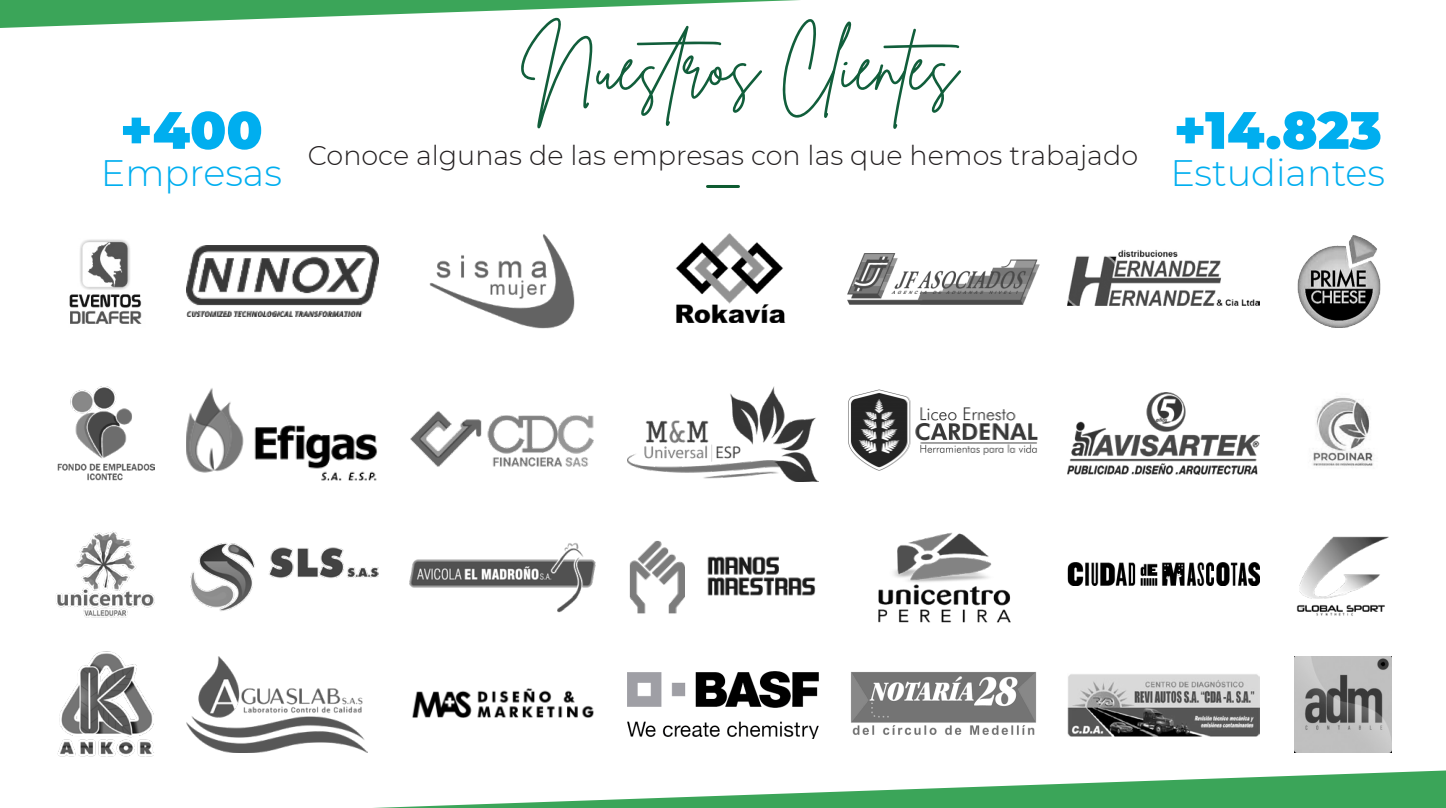
<style>
.page{position:relative;width:1446px;height:808px;background:#fff}
.page>*{position:absolute;margin:0;border:0;box-sizing:border-box;transform-origin:0 0}
.t1{font:68.25px "Brittany Signature";color:#115e3b}
.t2{font:900 52.5px "Montserrat";color:#00aeef}
.t3{font:300 36.75px "Montserrat";color:#00aeef}
.t4{font:300 27px "Montserrat";color:#231f20}
</style>
<div class="page">
<img style="left:187px;top:245px;width:191px;height:71px">
<img style="left:187px;top:388px;width:191px;height:93px">
<img style="left:191px;top:543px;width:187px;height:68px">
<img style="left:187px;top:657px;width:180px;height:95px">
<img style="left:1068px;top:249px;width:191px;height:57px">
<img style="left:1068px;top:393px;width:191px;height:82px">
<img style="left:1068px;top:674px;width:191px;height:62px">
<img style="left:1068px;top:563px;width:191px;height:22px">
<img style="left:627px;top:387px;width:191px;height:94px">
<img style="left:629px;top:540px;width:187px;height:74px">
<img style="left:675px;top:234px;width:111px;height:89px">
<img style="left:627px;top:671px;width:192px;height:68px">
<img style="left:410px;top:411px;width:184px;height:56px">
<img style="left:429px;top:234px;width:146px;height:95px">
<img style="left:412px;top:688px;width:182px;height:30px">
<img style="left:409px;top:543px;width:187px;height:70px">
<img style="left:878px;top:532px;width:133px;height:91px">
<img style="left:847px;top:254px;width:192px;height:51px">
<img style="left:851px;top:672px;width:186px;height:63px">
<img style="left:848px;top:389px;width:190px;height:82px">
<img style="left:1294px;top:657px;width:98px;height:95px">
<img style="left:1296px;top:536px;width:93px;height:80px">
<img style="left:1312px;top:397px;width:61px;height:69px">
<img style="left:1297px;top:235px;width:84px;height:93px">
<img style="left:57px;top:386px;width:98px;height:95px">
<img style="left:56px;top:531px;width:99px;height:87px">
<img style="left:57px;top:651px;width:97px;height:106px">
<img style="left:69px;top:239px;width:73px;height:85px">
<svg style="left:374px;top:770px;width:1072px;height:38px"></svg>
<svg style="left:0;top:0;width:800px;height:28px"></svg>
<hr style="left:707px;top:185px;width:31px;height:3px;background:#0e5b31">
<p class="t2" style="left:120px;top:91px;width:144px">+400</p>
<p class="t3" style="left:101px;top:148px;width:182px">Empresas</p>
<p class="t1" style="left:521px;top:23px;width:458px">Nuestros Clientes</p>
<p class="t4" style="left:308px;top:137px;width:831px">Conoce algunas de las empresas con las que hemos trabajado</p>
<p class="t2" style="left:1174px;top:91px;width:209px">+14.823</p>
<p class="t3" style="left:1170px;top:148px;width:216px">Estudiantes</p>
</div>
